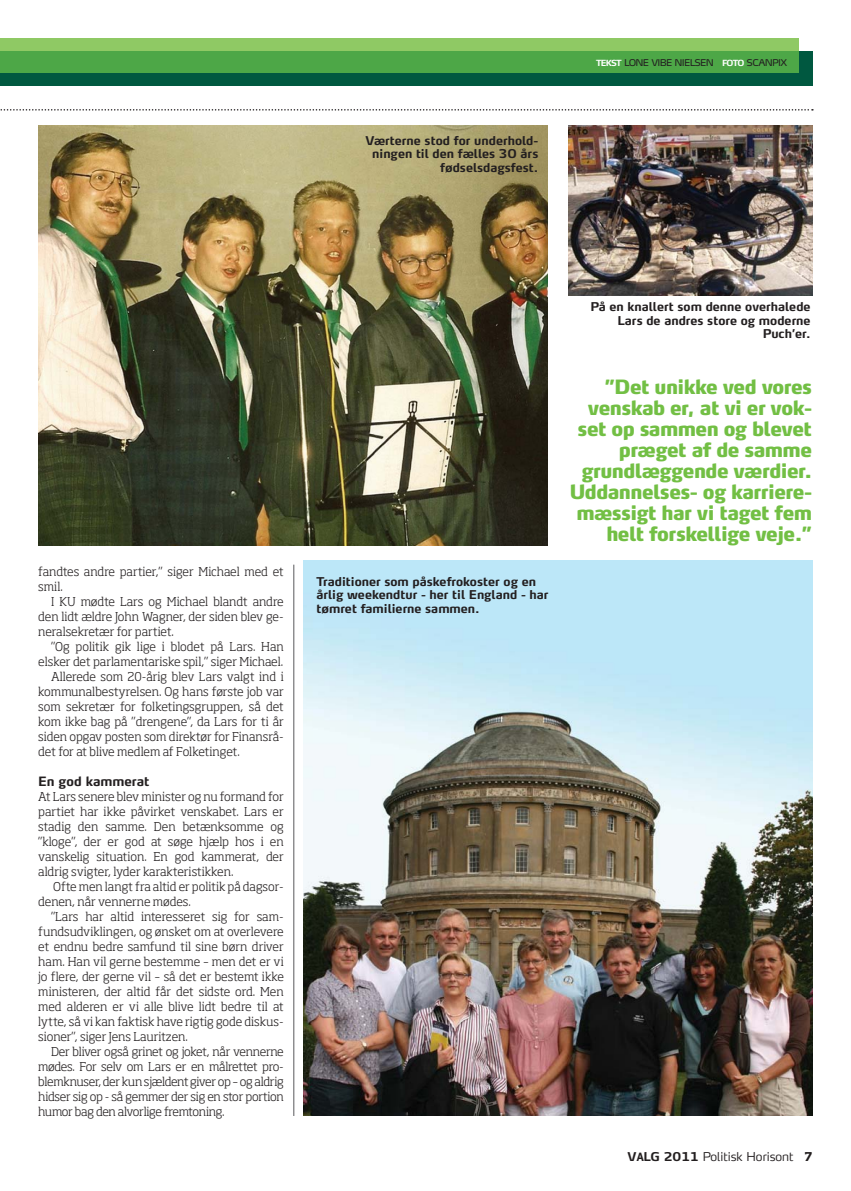
<style>
.page{position:relative;width:851px;height:1191px;background:#fff}
.page>*{position:absolute;margin:0;border:0;box-sizing:border-box;transform-origin:0 0}
.t1{font:900 19.5px/21px "Max LF";letter-spacing:-.03em;color:#72bf44;text-align:right}
.t2{font:700 12.75px "Max LF";color:#231f20}
.t3{font:300 12px/15px "Soho Std";letter-spacing:-.005em;color:#231f20;text-align:justify}
.t4{font:700 12px/13.5px "Max LF";color:#231f20;text-align:right}
.t5{font:12px "Max LF Light SC";letter-spacing:-.06em;color:#231f20}
.t6{font:300 12px "Max TF";color:#231f20}
.s1{font-family:"Max LF";font-weight:700;font-size:8.4px;color:#fff}
.s2{font-weight:700}
.s3{font-family:"Soho Std";font-weight:700}
</style>
<div class="page">
<div style="left:0;top:51px;width:812px;height:34px;background:#005840"></div>
<div style="left:0;top:38px;width:798px;height:13px;background:#8fc964"></div>
<div style="left:0;top:51px;width:798px;height:21px;background:#4da747"></div>
<img style="left:303px;top:560px;width:509px;height:556px">
<img style="left:38px;top:125px;width:509px;height:420px">
<img style="left:568px;top:125px;width:244px;height:170px">
<hr style="left:293px;top:564px;width:1px;height:552px;background:#58595b">
<svg style="left:0;top:109px;width:812px;height:2px"></svg>
<p class="t4" style="left:365px;top:134px;width:174px">Værterne stod for underhold&shy;ningen til den fælles 30 års fødselsdagsfest.</p>
<p class="t5" style="left:596px;top:55px;width:193px"><span class="s1">TEKST</span> lone vibe nielsen <span class="s1">FOTO</span> scanpix</p>
<p class="t3" style="left:38px;top:565px;width:247px">fandtes andre partier,” siger Michael med et smil.</p>
<p class="t3" style="left:38px;top:595px;width:247px;text-indent:13px">I KU mødte Lars og Michael blandt andre den lidt ældre John Wagner, der siden blev ge&shy;neralsekretær for partiet.</p>
<p class="t3" style="left:51px;top:640px;width:234px">”Og politik gik lige i blodet på Lars. Han</p>
<p class="t3" style="left:38px;top:655px;width:246px">elsker det parlamentariske spil,” siger Michael.</p>
<p class="t3" style="left:51px;top:670px;width:234px">Allerede som 20-årig blev Lars valgt ind i</p>
<p class="t3" style="left:38px;top:685px;width:247px">kommunalbestyrelsen. Og hans første job var</p>
<p class="t3" style="left:38px;top:700px;width:247px">som sekretær for folketingsgruppen, så det</p>
<p class="t3" style="left:38px;top:715px;width:247px">kom ikke bag på ”drengene”, da Lars for ti år</p>
<p class="t3" style="left:38px;top:730px;width:247px">siden opgav posten som direktør for Finansrå-</p>
<p class="t3" style="left:38px;top:745px;width:203px">det for at blive medlem af Folketinget.</p>
<p class="t2" style="left:38px;top:775px;width:113px">En god kammerat</p>
<p class="t3" style="left:38px;top:790px;width:247px">At Lars senere blev minister og nu formand for partiet har ikke påvirket venskabet. Lars er stadig den samme. Den betænksomme og ”kloge”, der er god at søge hjælp hos i en vanskelig situation. En god kammerat, der aldrig svigter, lyder karakteristikken.</p>
<p class="t3" style="left:38px;top:880px;width:247px;text-indent:15px">Ofte men langt fra altid er politik på dagsor&shy;denen, når vennerne mødes.</p>
<p class="t3" style="left:38px;top:910px;width:247px;text-indent:13px">”Lars har altid interesseret sig for sam&shy;fundsudviklingen, og ønsket om at overlevere et endnu bedre samfund til sine børn driver ham. Han vil gerne bestemme – men det er vi jo flere, der gerne vil – så det er bestemt ikke ministeren, der altid får det sidste ord. Men med alderen er vi alle blive lidt bedre til at lytte, så vi kan faktisk have rigtig gode diskus&shy;sioner”, siger Jens Lauritzen.</p>
<p class="t3" style="left:38px;top:1045px;width:247px;text-indent:13px">Der bliver også grinet og joket, når vennerne mødes. For selv om Lars er en målrettet pro&shy;blemknuser, der kun sjældent giver op – og aldrig hidser sig op - så gemmer der sig en stor portion humor bag den alvorlige fremtoning.</p>
<p class="t4" style="left:316px;top:575px;width:233px;text-align:left">Traditioner som påskefrokoster og en årlig weekendtur - her til England - har tømret familierne sammen.</p>
<p class="t4" style="left:590px;top:301px;width:222px">På en knallert som denne overhalede<br>Lars de andres store og moderne<br>Puch’er.</p>
<h1 class="t1" style="left:569px;top:377px;width:244px">”Det unikke ved vores venskab er, at vi er vok&shy;set op sammen og blevet præget af de samme grundlæggende værdier.<br>Uddannelses- og karriere&shy;mæssigt har vi taget fem helt forskellige veje.”</h1>
<p class="t6" style="left:627px;top:1150px;width:186px"><span class="s2">VALG 2011</span> Politisk Horisont <span class="s3">7</span></p>
</div>
